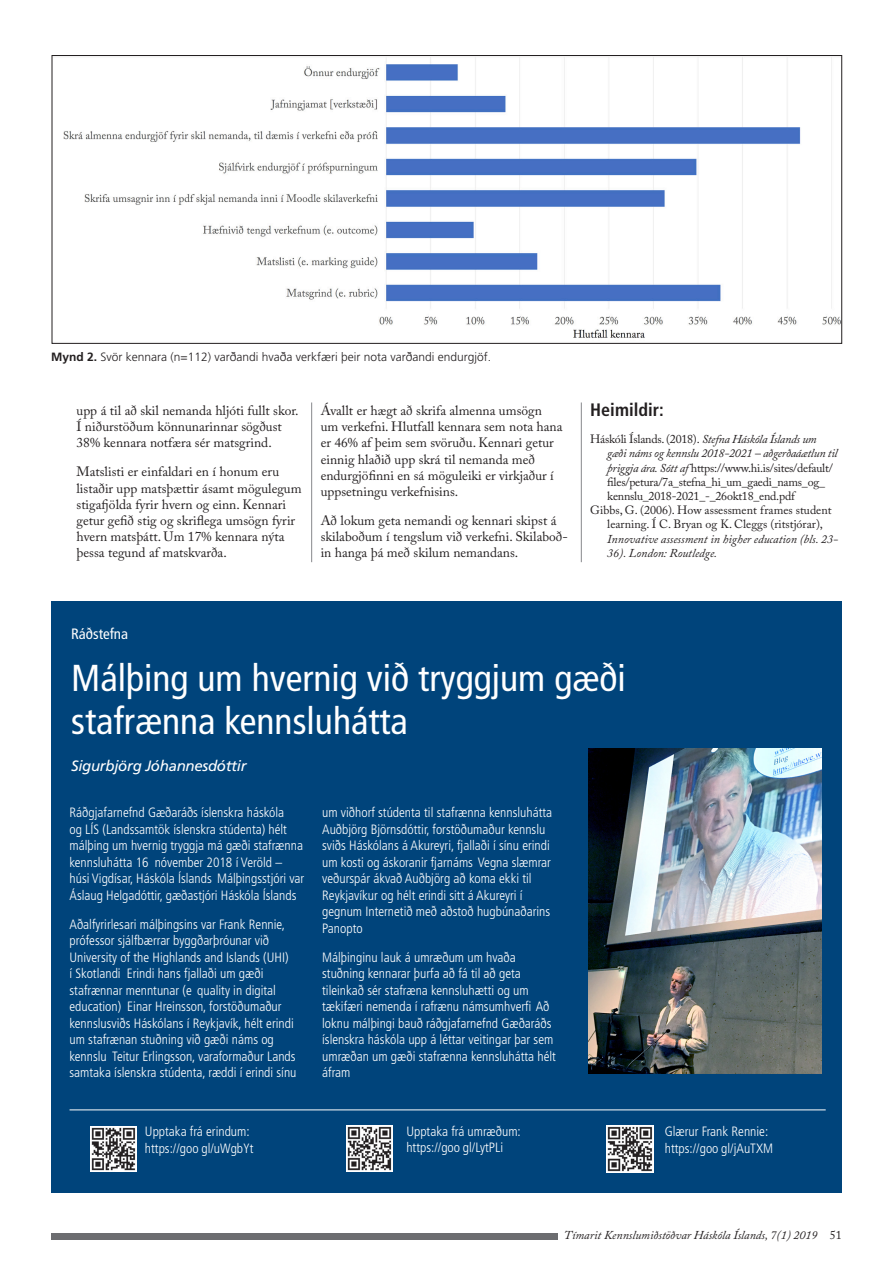
<style>
.page{position:relative;width:893px;height:1263px;background:#fff}
.page>*{position:absolute;margin:0;border:0;box-sizing:border-box;transform-origin:0 0}
.t1{font:condensed 37.5px/43.2px "Frutiger LT Std";color:#fff}
.t2{font:700 condensed 18px "Frutiger LT Std";color:#231f20}
.t3{font:italic 15px "Frutiger LT Std";letter-spacing:-.02em;color:#fff}
.t4{font:condensed 15px "Frutiger LT Std";color:#fff}
.t5{font:300 condensed 13.5px/16.5px "Frutiger LT Std";color:#fff}
.t6{font:13.5px/16.2px "Adobe Caslon Pro";color:#231f20}
.t7{font:12px/14.2px "Adobe Caslon Pro";letter-spacing:-.02em;color:#231f20}
.t8{font:12px/14.2px "Adobe Caslon Pro";color:#231f20}
.t9{font:300 12px "Frutiger";color:#231f20}
.t10{font:italic 12px "Adobe Caslon Pro";color:#231f20}
.s1{font-weight:700}
.s2{font-style:italic}
.s3{font-style:normal}
</style>
<div class="page">
<div style="left:51px;top:1233px;width:506px;height:6px;background:#6c6d70"></div>
<div style="left:51px;top:602px;width:791px;height:591px;background:#00447b"></div>
<hr style="left:581px;top:402px;width:1px;height:160px;background:#87898c">
<hr style="left:311px;top:402px;width:1px;height:160px;background:#87898c">
<hr style="left:70px;top:1109px;width:756px;height:1px;background:#fff">
<img style="left:63px;top:57px;width:777px;height:281px">
<img style="left:588px;top:748px;width:233px;height:325px">
<img style="left:91px;top:1126px;width:45px;height:46px">
<img style="left:346px;top:1126px;width:46px;height:46px">
<img style="left:607px;top:1126px;width:46px;height:46px">
<p class="t9" style="left:51px;top:350px;width:441px"><span class="s1">Mynd 2.</span> Svör kennara (n=112) varðandi hvaða verkfæri þeir nota varðandi endurgjöf.</p>
<p class="t6" style="left:77px;top:402px;width:224px">upp á til að skil nemanda hljóti fullt skor.<br>Í niðurstöðum könnunarinnar sögðust<br>38% kennara notfæra sér matsgrind.</p>
<p class="t6" style="left:77px;top:464px;width:227px">Matslisti er einfaldari en í honum eru listaðir upp matsþættir ásamt mögulegum stigafjölda fyrir hvern og einn. Kennari getur gefið stig og skriflega umsögn fyrir hvern matsþátt. Um 17% kennara nýta þessa tegund af matskvarða.</p>
<p class="t6" style="left:321px;top:402px;width:243px">Ávallt er hægt að skrifa almenna umsögn um verkefni. Hlutfall kennara sem nota hana er 46% af þeim sem svöruðu. Kennari getur einnig hlaðið upp skrá til nemanda með endurgjöfinni en sá möguleiki er virkjaður í uppsetningu verkefnisins.</p>
<p class="t6" style="left:321px;top:512px;width:248px">Að lokum geta nemandi og kennari skipst á skilaboðum í tengslum við verkefni. Skilaboð&shy;in hanga þá með skilum nemandans.</p>
<p class="t2" style="left:590px;top:399px;width:75px">Heimildir:</p>
<p class="t7" style="left:607px;top:432px;width:232px;text-indent:-17px">Háskóli Íslands. (2018). <span class="s2">Stefna Háskóla Íslands um gæði náms og kennslu 2018-2021 – aðgerðaáætlun til þriggja ára. Sótt af</span> https://www.hi.is/sites/default/ files/petura/7a_stefna_hi_um_gaedi_nams_og_ kennslu_2018-2021_-_26okt18_end.pdf</p>
<p class="t8" style="left:607px;top:503px;width:232px;text-indent:-17px">Gibbs, G. (2006). How assessment frames student learning. Í C. Bryan og K. Cleggs (ritstjórar), <span class="s2">Innovative assessment in higher education (bls. 23- 36). London: Routledge.</span></p>
<p class="t4" style="left:71px;top:625px;width:58px">Ráðstefna</p>
<p class="t1" style="left:71px;top:656px;width:556px">Málþing um hvernig við tryggjum gæði stafrænna kennsluhátta</p>
<p class="t3" style="left:71px;top:757px;width:177px">Sigurbjörg Jóhannesdóttir</p>
<p class="t5" style="left:70px;top:804px;width:236px">Ráðgjafarnefnd Gæðaráðs íslenskra háskóla<br>og LÍS (Landssamtök íslenskra stúdenta) hélt málþing um hvernig tryggja má gæði stafrænna kennsluhátta 16 nóvember 2018 í Veröld – húsi Vigdísar, Háskóla Íslands Málþingsstjóri var Áslaug Helgadóttir, gæðastjóri Háskóla Íslands</p>
<p class="t5" style="left:70px;top:916px;width:228px">Aðalfyrirlesari málþingsins var Frank Rennie, prófessor sjálfbærrar byggðarþróunar við University of the Highlands and Islands (UHI)<br>í Skotlandi Erindi hans fjallaði um gæði stafrænnar menntunar (e quality in digital education) Einar Hreinsson, forstöðumaður kennslusviðs Háskólans í Reykjavík, hélt erindi um stafrænan stuðning við gæði náms og kennslu Teitur Erlingsson, varaformaður Lands samtaka íslenskra stúdenta, ræddi í erindi sínu</p>
<p class="t5" style="left:322px;top:804px;width:232px">um viðhorf stúdenta til stafrænna kennsluhátta Auðbjörg Björnsdóttir, forstöðumaður kennslu sviðs Háskólans á Akureyri, fjallaði í sínu erindi um kosti og áskoranir fjarnáms Vegna slæmrar veðurspár ákvað Auðbjörg að koma ekki til Reykjavíkur og hélt erindi sitt á Akureyri í gegnum Internetið með aðstoð hugbúnaðarins Panopto</p>
<p class="t5" style="left:322px;top:949px;width:235px">Málþinginu lauk á umræðum um hvaða stuðning kennarar þurfa að fá til að geta tileinkað sér stafræna kennsluhætti og um tækifæri nemenda í rafrænu námsumhverfi Að loknu málþingi bauð ráðgjafarnefnd Gæðaráðs íslenskra háskóla upp á léttar veitingar þar sem umræðan um gæði stafrænna kennsluhátta hélt áfram</p>
<p class="t5" style="left:145px;top:1123px;width:106px">Upptaka frá erindum:</p>
<p class="t5" style="left:406px;top:1123px;width:116px">Upptaka frá umræðum:</p>
<p class="t5" style="left:665px;top:1123px;width:105px">Glærur Frank Rennie:</p>
<p class="t5" style="left:145px;top:1140px;width:110px">https://goo gl/uWgbYt</p>
<p class="t5" style="left:406px;top:1140px;width:98px">https://goo gl/LytPLi</p>
<p class="t5" style="left:665px;top:1140px;width:110px">https://goo gl/jAuTXM</p>
<p class="t10" style="left:564px;top:1228px;width:279px">Tímarit Kennslumiðstöðvar Háskóla Íslands, 7(1) 2019 <span class="s3">51</span></p>
</div>
